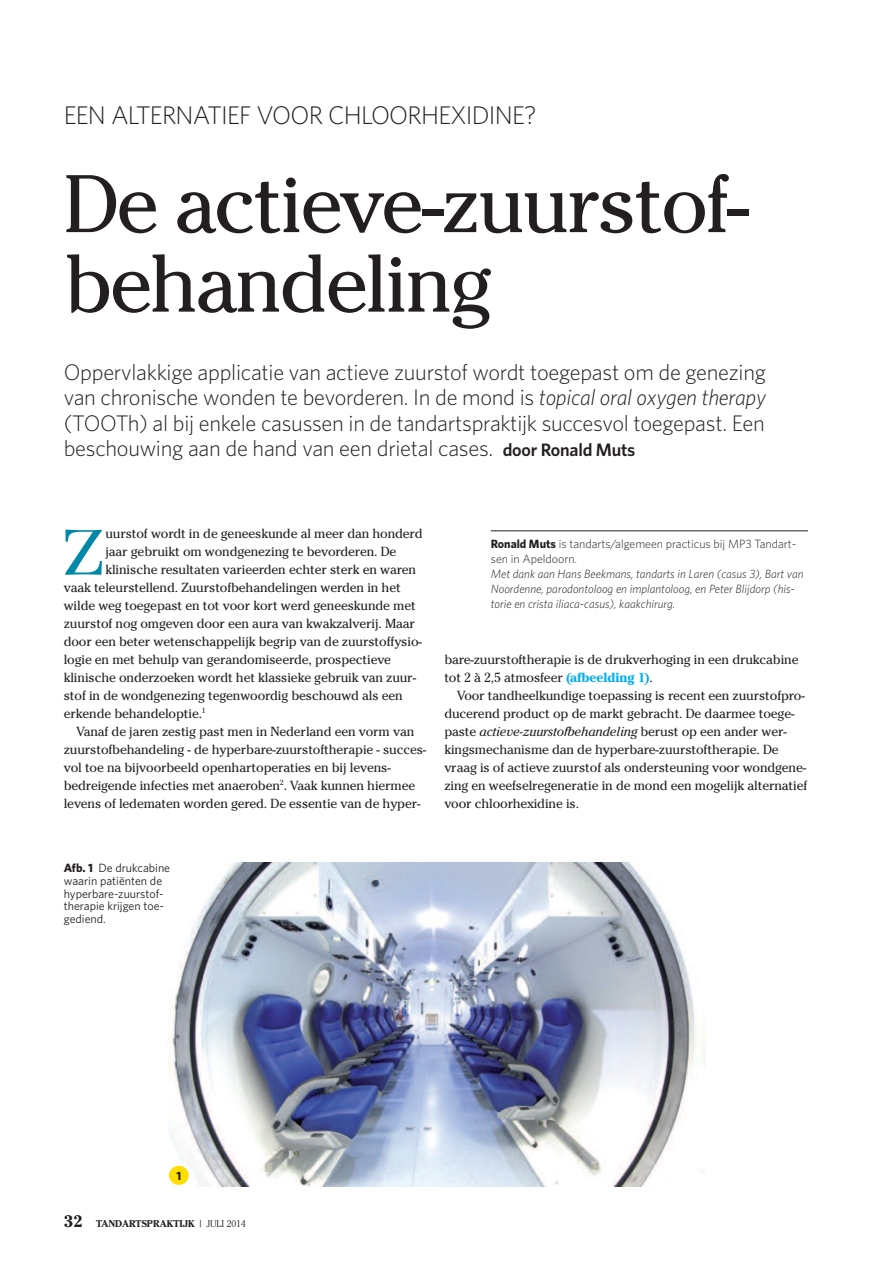
<style>
.page{position:relative;width:893px;height:1263px;background:#fff}
.page>*{position:absolute;margin:0;border:0;box-sizing:border-box;transform-origin:0 0}
.t1{font:81px/79.5px "Cheltenham Std";letter-spacing:-.03em;color:#231f20}
.t2{font:67.05px "New Caledonia LT Std";color:#0088a9}
.t3{font:300 25.5px "Whitney";letter-spacing:-.03em;color:#231f20}
.t4{font:300 22.5px/25.5px "Whitney";letter-spacing:-.01em;color:#231f20;text-align:justify}
.t5{font:13.2px/18px "Cheltenham Std";letter-spacing:-.01em;color:#231f20}
.t6{font:italic 300 12px/15px "Whitney";color:#231f20}
.t7{font:12px/12.8px "Whitney";color:#231f20}
.t8{font:300 12px/15px "Whitney";color:#231f20}
.t9{font:700 12px "Whitney";color:#231f20}
.t10{font:700 9.75px "Cheltenham Std";color:#231f20}
.s1{font-style:italic}
.s2{font-weight:600;font-size:18px}
.s3{font-weight:700}
.s4{font-weight:700;color:#00aeef}
.s5{font-size:16.5px}
.s6{font-weight:300}
</style>
<div class="page">
<hr style="left:491px;top:530px;width:317px;height:1px;background:#231f20">
<img style="left:168px;top:862px;width:538px;height:324px">
<div style="left:169px;top:1166px;width:20px;height:19px;background:#ffdd01;border-radius:50%"></div>
<h3 class="t3" style="left:64px;top:107px;width:474px">EEN ALTERNATIEF VOOR CHLOORHEXIDINE?</h3>
<h1 class="t1" style="left:64px;top:164px;width:686px">De actieve-zuurstof&shy;behandeling</h1>
<p class="t4" style="left:64px;top:361px;width:704px">Oppervlakkige applicatie van actieve zuurstof wordt toegepast om de genezing van chronische wonden te bevorderen. In de mond is <span class="s1">topical oral oxygen therapy </span>(TOOTh) al bij enkele casussen in de tandartspraktijk succesvol toegepast. Een beschouwing aan de hand van een drietal cases. <span class="s2">door Ronald Muts</span></p>
<h2 class="t2" style="left:64px;top:525px;width:41px">Z</h2>
<p class="t5" style="left:105px;top:525px;width:319px">uurstof wordt in de geneeskunde al meer dan honderd</p>
<p class="t5" style="left:105px;top:543px;width:292px">jaar gebruikt om wondgenezing te bevorderen. De</p>
<p class="t5" style="left:105px;top:561px;width:312px">klinische resultaten varieerden echter sterk en waren</p>
<p class="t5" style="left:64px;top:579px;width:338px">vaak teleurstellend. Zuurstofbehandelingen werden in het</p>
<p class="t5" style="left:64px;top:597px;width:354px">wilde weg toegepast en tot voor kort werd geneeskunde met</p>
<p class="t5" style="left:64px;top:615px;width:353px">zuurstof nog omgeven door een aura van kwakzalverij. Maar</p>
<p class="t5" style="left:64px;top:633px;width:360px">door een beter wetenschappelijk begrip van de zuurstoffysio-</p>
<p class="t5" style="left:64px;top:651px;width:329px">logie en met behulp van gerandomiseerde, prospectieve</p>
<p class="t5" style="left:64px;top:669px;width:354px">klinische onderzoeken wordt het klassieke gebruik van zuur-</p>
<p class="t5" style="left:64px;top:687px;width:341px">stof in de wondgenezing tegenwoordig beschouwd als een</p>
<p class="t5" style="left:64px;top:705px;width:144px">erkende behandeloptie.<sup>1</sup></p>
<p class="t5" style="left:77px;top:723px;width:339px">Vanaf de jaren zestig past men in Nederland een vorm van</p>
<p class="t5" style="left:64px;top:741px;width:364px">zuurstofbehandeling - de hyperbare-zuurstoftherapie - succes-</p>
<p class="t5" style="left:64px;top:759px;width:329px">vol toe na bijvoorbeeld openhartoperaties en bij levens-</p>
<p class="t5" style="left:64px;top:777px;width:353px">bedreigende infecties met anaeroben<sup>2</sup>. Vaak kunnen hiermee</p>
<p class="t5" style="left:64px;top:795px;width:358px">levens of ledematen worden gered. De essentie van de hyper-</p>
<p class="t8" style="left:491px;top:538px;width:307px"><span class="s3">Ronald Muts</span> is tandarts/algemeen practicus bij MP3 Tandart&shy;sen in Apeldoorn.</p>
<p class="t6" style="left:491px;top:568px;width:314px">Met dank aan Hans Beekmans, tandarts in Laren (casus 3), Bart van<br>Noordenne, parodontoloog en implantoloog, en Peter Blijdorp (his&shy;torie en crista iliaca-casus), kaakchirurg.</p>
<p class="t5" style="left:444px;top:651px;width:356px">bare-zuurstoftherapie is de drukverhoging in een drukcabine tot 2 à 2,5 atmosfeer <span class="s4">(afbeelding 1)</span>.</p>
<p class="t5" style="left:444px;top:687px;width:364px;text-indent:13px">Voor tandheelkundige toepassing is recent een zuurstofpro&shy;ducerend product op de markt gebracht. De daarmee toege&shy;paste <span class="s1">actieve-zuurstofbehandeling</span> berust op een ander wer&shy;kingsmechanisme dan de hyperbare-zuurstoftherapie. De vraag is of actieve zuurstof als ondersteuning voor wondgene&shy;zing en weefselregeneratie in de mond een mogelijk alternatief voor chloorhexidine is.</p>
<p class="t7" style="left:64px;top:862px;width:108px"><span class="s3">Afb. 1</span> De drukcabine waarin patiënten de hyperbare-zuurstof&shy;therapie krijgen toe&shy;gediend.</p>
<p class="t9" style="left:176px;top:1171px;width:6px">1</p>
<p class="t10" style="left:64px;top:1220px;width:184px"><span class="s5">32</span> TANDARTSPRAKTIJK <span class="s6">| JULI 2014</span></p>
</div>
